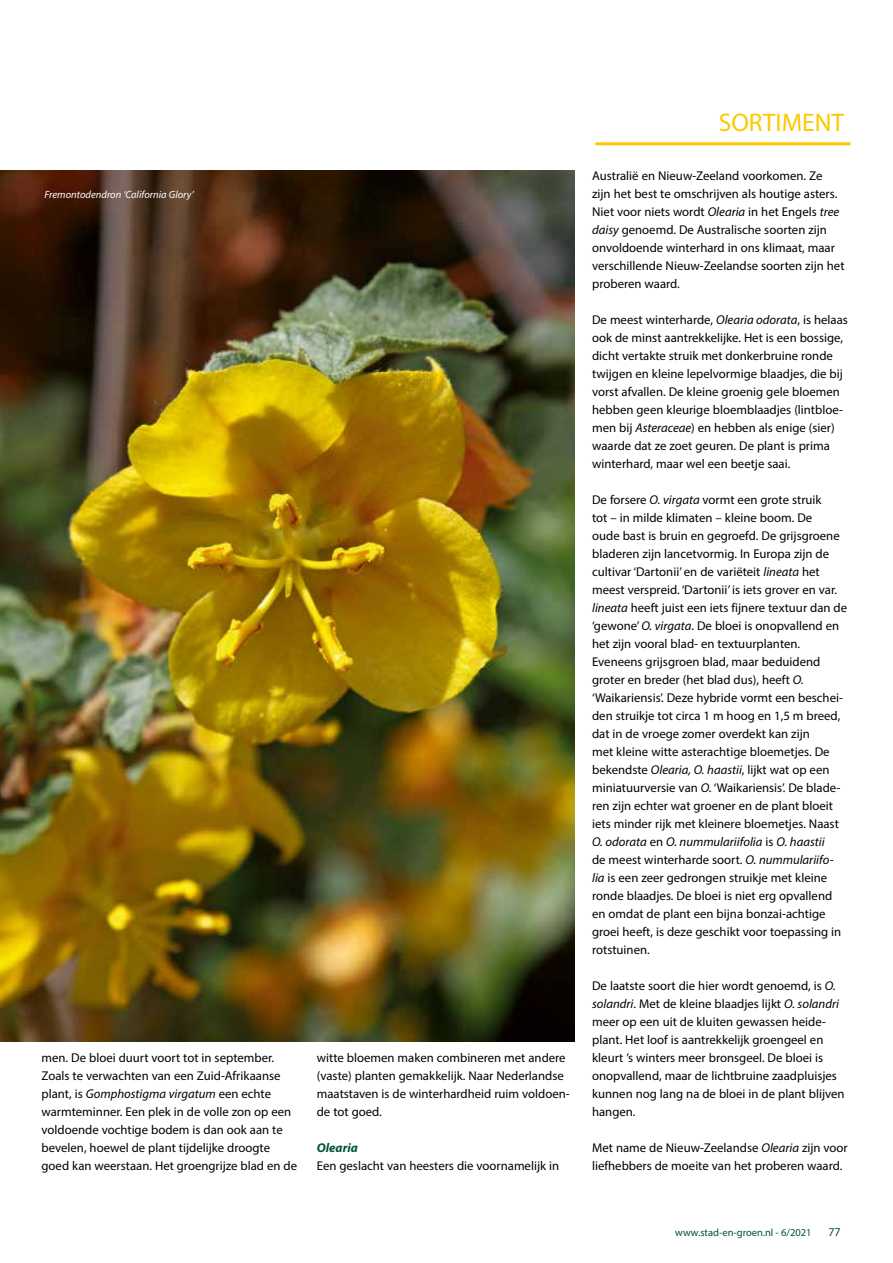
<style>
.page{position:relative;width:893px;height:1263px;background:#fff}
.page>*{position:absolute;margin:0;border:0;box-sizing:border-box;transform-origin:0 0}
.t1{font:25.5px "Myriad Pro";color:#fec800}
.t2{font:12.75px/18px "Myriad Pro";color:#000}
.t3{font:italic 700 12.75px "Myriad Pro";color:#005139}
.t4{font:12px "Myriad Pro";color:#005139}
.t5{font:italic 10.5px "Myriad Pro";color:#fff}
.t6{font:10.5px "Myriad Pro";color:#005139}
.s1{font-style:italic}
</style>
<div class="page">
<hr style="left:595px;top:142px;width:255px;height:3px;background:#fec800">
<img style="left:0;top:170px;width:574px;height:872px">
<p class="t5" style="left:45px;top:188px;width:151px">Fremontodendron ‘California Glory’</p>
<p class="t2" style="left:41px;top:1049px;width:257px">men. De bloei duurt voort tot in september.<br>Zoals te verwachten van een Zuid-Afrikaanse plant, is <span class="s1">Gomphostigma virgatum</span> een echte warmteminner. Een plek in de volle zon op een voldoende vochtige bodem is dan ook aan te bevelen, hoewel de plant tijdelijke droogte goed kan weerstaan. Het groengrijze blad en de</p>
<p class="t2" style="left:317px;top:1049px;width:254px">witte bloemen maken combineren met andere (vaste) planten gemakkelijk. Naar Nederlandse maatstaven is de winterhardheid ruim voldoen&shy;de tot goed.</p>
<p class="t3" style="left:317px;top:1139px;width:43px">Olearia</p>
<p class="t2" style="left:317px;top:1157px;width:244px">Een geslacht van heesters die voornamelijk in</p>
<h1 class="t1" style="left:719px;top:107px;width:127px">SORTIMENT</h1>
<p class="t2" style="left:592px;top:167px;width:254px">Australië en Nieuw-Zeeland voorkomen. Ze<br>zijn het best te omschrijven als houtige asters.<br>Niet voor niets wordt <span class="s1">Olearia</span> in het Engels <span class="s1">tree daisy</span> genoemd. De Australische soorten zijn onvoldoende winterhard in ons klimaat, maar verschillende Nieuw-Zeelandse soorten zijn het proberen waard.</p>
<p class="t2" style="left:592px;top:311px;width:257px">De meest winterharde, <span class="s1">Olearia odorata</span>, is helaas ook de minst aantrekkelijke. Het is een bossige, dicht vertakte struik met donkerbruine ronde twijgen en kleine lepelvormige blaadjes, die bij vorst afvallen. De kleine groenig gele bloemen hebben geen kleurige bloemblaadjes (lintbloe&shy;men bij <span class="s1">Asteraceae</span>) en hebben als enige (sier) waarde dat ze zoet geuren. De plant is prima winterhard, maar wel een beetje saai.</p>
<p class="t2" style="left:592px;top:491px;width:256px">De forsere <span class="s1">O. virgata</span> vormt een grote struik<br>tot – in milde klimaten – kleine boom. De<br>oude bast is bruin en gegroefd. De grijsgroene bladeren zijn lancetvormig. In Europa zijn de cultivar ‘Dartonii’ en de variëteit <span class="s1">lineata</span> het meest verspreid. ‘Dartonii’ is iets grover en var. <span class="s1">lineata</span> heeft juist een iets fijnere textuur dan de ‘gewone’ <span class="s1">O. virgata</span>. De bloei is onopvallend en het zijn vooral blad- en textuurplanten.<br>Eveneens grijsgroen blad, maar beduidend groter en breder (het blad dus), heeft <span class="s1">O. </span>‘Waikariensis’. Deze hybride vormt een beschei&shy;den struikje tot circa 1 m hoog en 1,5 m breed, dat in de vroege zomer overdekt kan zijn<br>met kleine witte asterachtige bloemetjes. De bekendste <span class="s1">Olearia, O. haastii</span>, lijkt wat op een miniatuurversie van <span class="s1">O.</span> ‘Waikariensis’. De blade&shy;ren zijn echter wat groener en de plant bloeit iets minder rijk met kleinere bloemetjes. Naast <span class="s1">O. odorata</span> en <span class="s1">O. nummulariifolia</span> is <span class="s1">O. haastii<br></span>de meest winterharde soort. <span class="s1">O. nummulariifo&shy;lia</span> is een zeer gedrongen struikje met kleine ronde blaadjes. De bloei is niet erg opvallend en omdat de plant een bijna bonzai-achtige groei heeft, is deze geschikt voor toepassing in rotstuinen.</p>
<p class="t2" style="left:592px;top:977px;width:254px">De laatste soort die hier wordt genoemd, is <span class="s1">O. solandri</span>. Met de kleine blaadjes lijkt <span class="s1">O. solandri </span>meer op een uit de kluiten gewassen heide&shy;plant. Het loof is aantrekkelijk groengeel en kleurt ’s winters meer bronsgeel. De bloei is onopvallend, maar de lichtbruine zaadpluisjes kunnen nog lang na de bloei in de plant blijven hangen.</p>
<p class="t2" style="left:592px;top:1139px;width:257px">Met name de Nieuw-Zeelandse <span class="s1">Olearia</span> zijn voor liefhebbers de moeite van het proberen waard.</p>
<p class="t6" style="left:675px;top:1226px;width:138px">www.stad-en-groen.nl - 6/2021</p>
<p class="t4" style="left:828px;top:1224px;width:14px">77</p>
</div>
